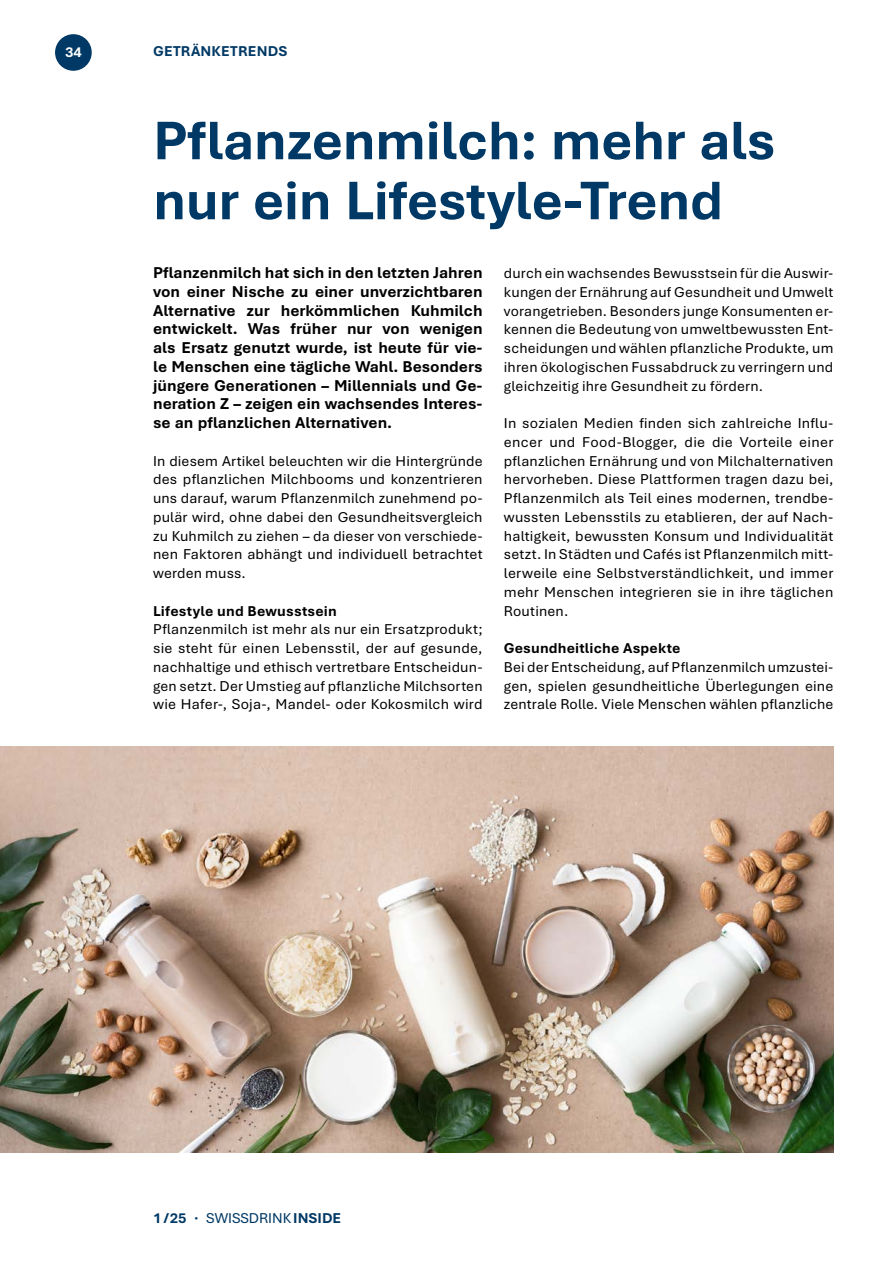
<style>
.page{position:relative;width:893px;height:1263px;background:#fff}
.page>*{position:absolute;margin:0;border:0;box-sizing:border-box;transform-origin:0 0}
.Titel{font:700 57px/60px "Bierstadt";letter-spacing:-.01em;color:#003965}
.Lead{font:700 16.5px/18.8px "Bierstadt";color:#000;text-align:justify}
.Fliesstext{font:15px/18.8px "Bierstadt";letter-spacing:.01em;color:#000;text-align:justify}
.Fliesstext-2{font:700 15px "Bierstadt";letter-spacing:.01em;color:#000}
.Rubriktitel{font:700 15px "Bierstadt";letter-spacing:.01em;color:#003965}
.t1{font:700 15px "Bierstadt";color:#fff}
.s1{font-weight:400}
</style>
<div class="page">
<div style="left:55px;top:34px;width:37px;height:37px;background:#003965;border-radius:50%"></div>
<img style="left:0;top:747px;width:833px;height:405px">
<p class="t1" style="left:65px;top:44px;width:18px">34</p>
<p class="Rubriktitel" style="left:153px;top:43px;width:136px">GETRÄNKETRENDS</p>
<p class="Titel" style="left:153px;top:112px;width:624px">Pflanzenmilch: mehr als nur ein Lifestyle-Trend</p>
<p class="Lead" style="left:153px;top:264px;width:331px">Pflanzenmilch hat sich in den letzten Jahren von einer Nische zu einer unverzichtbaren Alternative zur herkömmlichen Kuhmilch entwickelt. Was früher nur von wenigen als Ersatz genutzt wurde, ist heute für vie&shy;le Menschen eine tägliche Wahl. Besonders jüngere Generationen – Millennials und Ge&shy;neration Z – zeigen ein wachsendes Interes&shy;se an pflanzlichen Alternativen.</p>
<p class="Fliesstext" style="left:153px;top:452px;width:331px">In diesem Artikel beleuchten wir die Hintergründe des pflanzlichen Milchbooms und konzentrieren uns darauf, warum Pflanzenmilch zunehmend po&shy;pulär wird, ohne dabei den Gesundheitsvergleich zu Kuhmilch zu ziehen – da dieser von verschiede&shy;nen Faktoren abhängt und individuell betrachtet werden muss.</p>
<p class="Fliesstext-2" style="left:153px;top:602px;width:185px">Lifestyle und Bewusstsein</p>
<p class="Fliesstext" style="left:153px;top:620px;width:331px">Pflanzenmilch ist mehr als nur ein Ersatzprodukt; sie steht für einen Lebensstil, der auf gesunde, nachhaltige und ethisch vertretbare Entscheidun&shy;gen setzt. Der Umstieg auf pflanzliche Milchsorten wie Hafer-, Soja-, Mandel- oder Kokosmilch wird</p>
<p class="Fliesstext" style="left:504px;top:264px;width:331px">durch ein wachsendes Bewusstsein für die Auswir&shy;kungen der Ernährung auf Gesundheit und Umwelt vorangetrieben. Besonders junge Konsumenten er&shy;kennen die Bedeutung von umweltbewussten Ent&shy;scheidungen und wählen pflanzliche Produkte, um ihren ökologischen Fussabdruck zu verringern und gleichzeitig ihre Gesundheit zu fördern.</p>
<p class="Fliesstext" style="left:504px;top:414px;width:331px">In sozialen Medien finden sich zahlreiche Influ&shy;encer und Food-Blogger, die die Vorteile einer pflanzlichen Ernährung und von Milchalternativen hervorheben. Diese Plattformen tragen dazu bei, Pflanzenmilch als Teil eines modernen, trendbe&shy;wussten Lebensstils zu etablieren, der auf Nach&shy;haltigkeit, bewussten Konsum und Individualität setzt. In Städten und Cafés ist Pflanzenmilch mitt&shy;lerweile eine Selbstverständlichkeit, und immer mehr Menschen integrieren sie in ihre täglichen Routinen.</p>
<p class="Fliesstext-2" style="left:504px;top:640px;width:178px">Gesundheitliche Aspekte</p>
<p class="Fliesstext" style="left:504px;top:658px;width:331px">Bei der Entscheidung, auf Pflanzenmilch umzustei&shy;gen, spielen gesundheitliche Überlegungen eine zentrale Rolle. Viele Menschen wählen pflanzliche</p>
<p class="Rubriktitel" style="left:153px;top:1210px;width:190px">1/25 · <span class="s1">SWISSDRINK</span>INSIDE</p>
</div>
